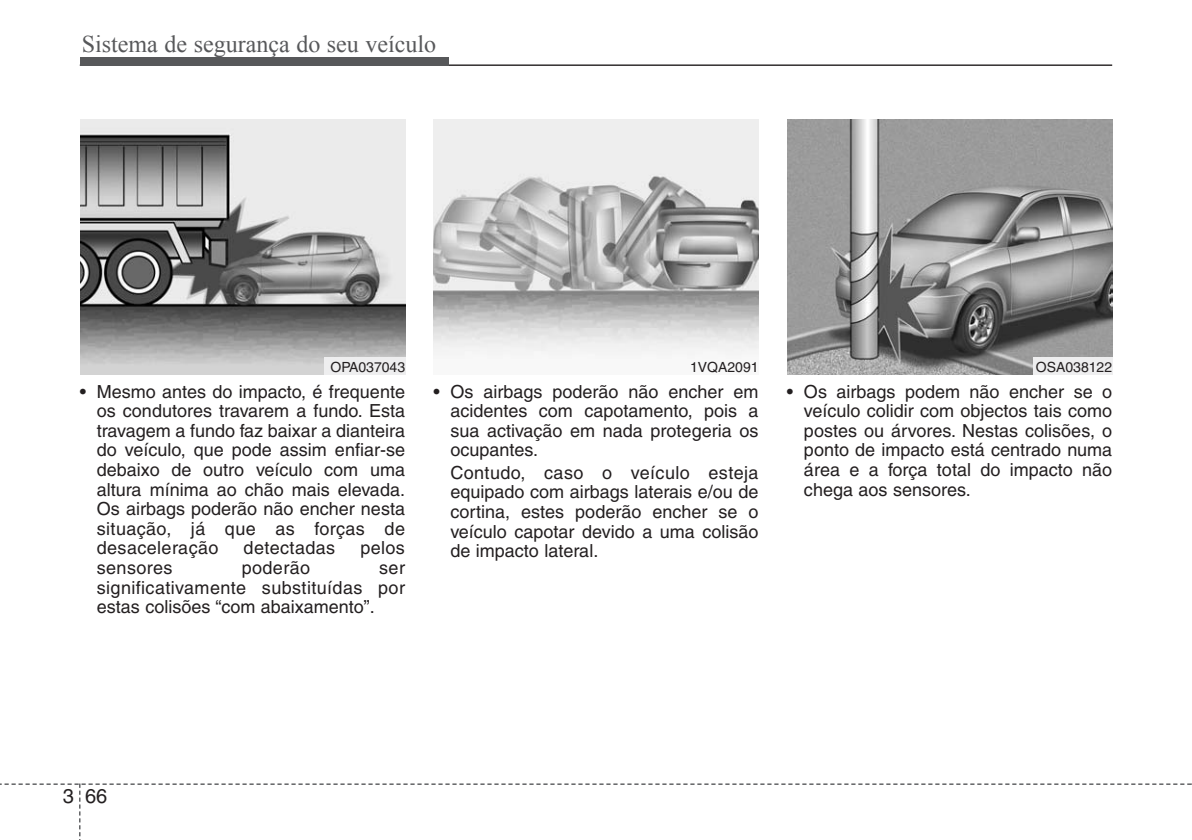
<style>
.page{position:relative;width:1192px;height:840px;background:#fff}
.page>*{position:absolute;margin:0;border:0;box-sizing:border-box;transform-origin:0 0}
.t1{font:24px "Times New Roman";color:#57585a}
.t2{font:20px "Helvetica";color:#231f20}
.t3{font:18px/19.6px "Helvetica";color:#231f20;text-align:justify}
.t4{font:18px "Helvetica";letter-spacing:.02em;color:#231f20}
.t5{font:14px "Helvetica";color:#231f20}
</style>
<div class="page">
<svg style="left:0;top:783px;width:1192px;height:57px"></svg>
<hr style="left:80px;top:64px;width:1032px;height:2px;background:#231f20">
<div style="left:80px;top:57px;width:368px;height:8px;background:#57585a"></div>
<img style="left:80px;top:119px;width:325px;height:255px">
<div style="left:324px;top:357px;width:81px;height:17px;background:#eeeeef"></div>
<img style="left:433px;top:119px;width:325px;height:236px">
<img style="left:787px;top:119px;width:325px;height:255px">
<div style="left:1032px;top:357px;width:80px;height:17px;background:#eeeeef"></div>
<p class="t1" style="left:82px;top:31px;width:356px">Sistema de segurança do seu veículo</p>
<p class="t5" style="left:330px;top:361px;width:76px">OPA037043</p>
<p class="t5" style="left:690px;top:361px;width:70px">1VQA2091</p>
<p class="t5" style="left:1035px;top:361px;width:78px">OSA038122</p>
<p class="t3" style="left:97px;top:383px;width:310px;text-indent:-17px">• Mesmo antes do impacto, é frequente os condutores travarem a fundo. Esta travagem a fundo faz baixar a dianteira do veículo, que pode assim enfiar-se debaixo de outro veículo com uma altura mínima ao chão mais elevada.<br>Os airbags poderão não encher nesta situação, já que as forças de desaceleração</p>
<p class="t4" style="left:243px;top:541px;width:93px">detectadas</p>
<p class="t3" style="left:360px;top:540px;width:46px">pelos</p>
<p class="t4" style="left:97px;top:561px;width:77px">sensores</p>
<p class="t4" style="left:242px;top:561px;width:70px">poderão</p>
<p class="t3" style="left:97px;top:559px;width:310px;text-indent:282px">ser significativamente substituídas por estas colisões “com abaixamento”.</p>
<p class="t3" style="left:450px;top:383px;width:310px;text-indent:-17px">• Os airbags poderão não encher em acidentes com capotamento, pois a sua activação em nada protegeria os ocupantes.</p>
<p class="t3" style="left:450px;top:464px;width:310px">Contudo, caso o veículo esteja equipado com airbags laterais e/ou de cortina, estes poderão encher se o veículo capotar devido a uma colisão de impacto lateral.</p>
<p class="t3" style="left:804px;top:383px;width:310px;text-indent:-17px">• Os airbags podem não encher se o veículo colidir com objectos tais como postes ou árvores. Nestas colisões, o ponto de impacto está centrado numa área e a força total do impacto não chega aos sensores.</p>
<p class="t2" style="left:63px;top:788px;width:46px">3 66</p>
</div>
